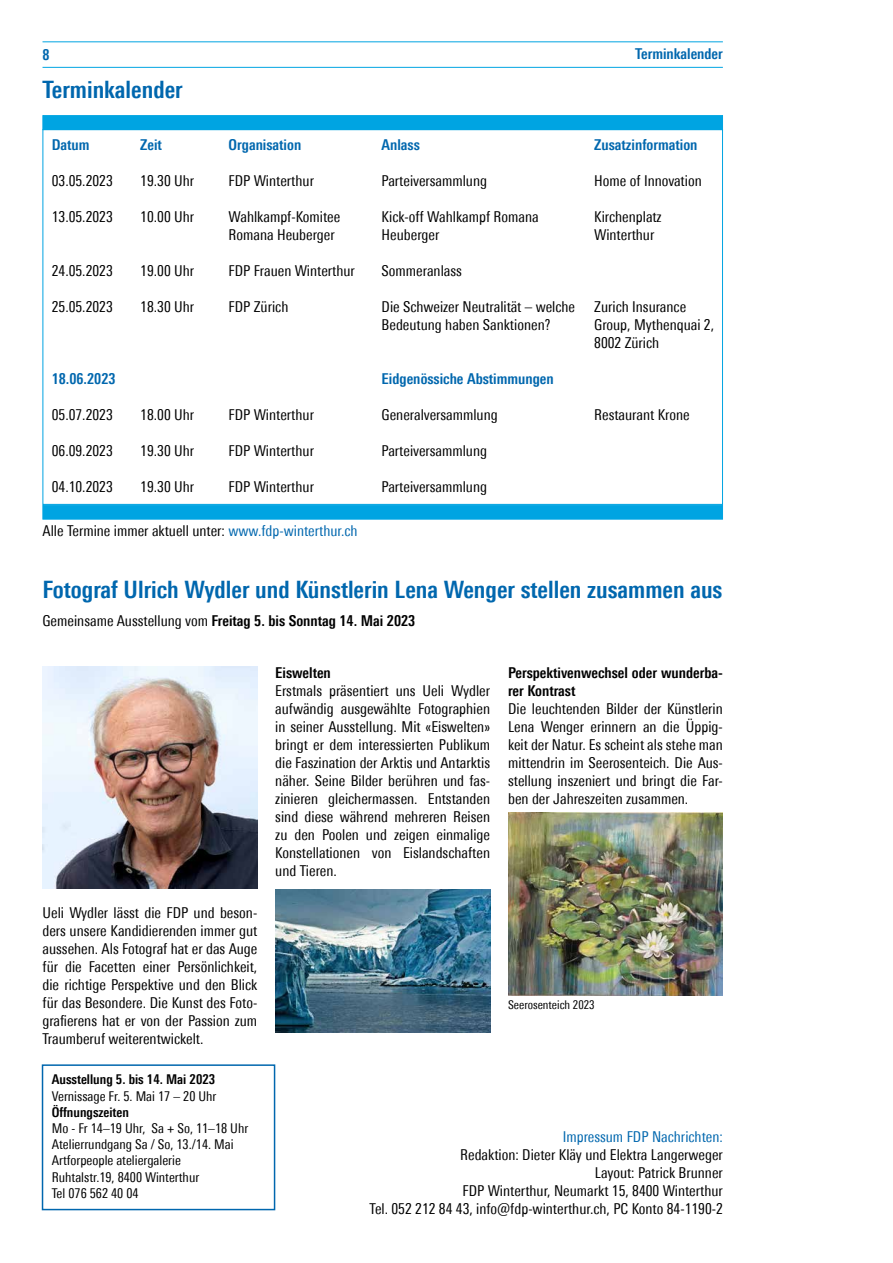
<style>
.page{position:relative;width:893px;height:1263px;background:#fff}
.page>*{position:absolute;margin:0;border:0;box-sizing:border-box;transform-origin:0 0}
.t1{font:700 condensed 24px "Univers Next Pro";color:#0067ae}
.t2{font:condensed 15px/18px "Univers Next Pro";color:#000}
.t3{font:700 condensed 15px/18px "Univers Next Pro";color:#000}
.t4{font:700 condensed 15px "Univers Next Pro";color:#0067ae}
.t5{font:condensed 15px "Univers Next Pro";color:#0067ae}
.t6{font:condensed 13.5px/16.2px "Univers Next Pro";color:#000}
.t7{font:700 condensed 13.5px "Univers Next Pro";color:#000}
.t8{font:condensed 12px "Univers Next Pro";color:#000}
.s1{color:#0067ae}
.s2{font-weight:400}
</style>
<div class="page">
<hr style="left:43px;top:41px;width:680px;height:1px;background:#00a4e2">
<hr style="left:43px;top:67px;width:680px;height:1px;background:#00a4e2">
<div style="left:43px;top:115px;width:680px;height:15px;background:#00a4e2;border:1px solid #00a4e2"></div>
<div style="left:43px;top:505px;width:680px;height:14px;background:#00a4e2;border:1px solid #00a4e2"></div>
<img style="left:43px;top:666px;width:214px;height:223px">
<img style="left:275px;top:890px;width:215px;height:142px">
<img style="left:508px;top:812px;width:215px;height:183px">
<div style="left:42px;top:1064px;width:233px;height:146px;border:2px solid #0067ae"></div>
<p class="t4" style="left:43px;top:46px;width:9px">8</p>
<p class="t4" style="left:635px;top:45px;width:89px">Terminkalender</p>
<h1 class="t1" style="left:43px;top:75px;width:142px">Terminkalender</h1>
<p class="t4" style="left:52px;top:135px;width:39px">Datum</p>
<p class="t2" style="left:52px;top:171px;width:63px">03.05.2023</p>
<p class="t2" style="left:52px;top:207px;width:63px">13.05.2023</p>
<p class="t2" style="left:52px;top:261px;width:63px">24.05.2023</p>
<p class="t2" style="left:52px;top:297px;width:63px">25.05.2023</p>
<p class="t4" style="left:52px;top:369px;width:65px">18.06.2023</p>
<p class="t2" style="left:52px;top:405px;width:63px">05.07.2023</p>
<p class="t2" style="left:52px;top:441px;width:63px">06.09.2023</p>
<p class="t2" style="left:52px;top:477px;width:63px">04.10.2023</p>
<p class="t4" style="left:140px;top:135px;width:23px">Zeit</p>
<p class="t2" style="left:140px;top:171px;width:55px">19.30 Uhr</p>
<p class="t2" style="left:140px;top:207px;width:55px">10.00 Uhr</p>
<p class="t2" style="left:140px;top:261px;width:55px">19.00 Uhr</p>
<p class="t2" style="left:140px;top:297px;width:55px">18.30 Uhr</p>
<p class="t2" style="left:140px;top:405px;width:55px">18.00 Uhr</p>
<p class="t2" style="left:140px;top:441px;width:55px">19.30 Uhr</p>
<p class="t2" style="left:140px;top:477px;width:55px">19.30 Uhr</p>
<p class="t4" style="left:229px;top:135px;width:74px">Organisation</p>
<p class="t2" style="left:229px;top:171px;width:87px">FDP Winterthur</p>
<p class="t2" style="left:229px;top:207px;width:113px">Wahlkampf-Komitee<br>Romana Heuberger</p>
<p class="t2" style="left:229px;top:261px;width:128px">FDP Frauen Winterthur</p>
<p class="t2" style="left:229px;top:297px;width:61px">FDP Zürich</p>
<p class="t2" style="left:229px;top:405px;width:87px">FDP Winterthur</p>
<p class="t2" style="left:229px;top:441px;width:87px">FDP Winterthur</p>
<p class="t2" style="left:229px;top:477px;width:87px">FDP Winterthur</p>
<p class="t2" style="left:43px;top:522px;width:317px">Alle Termine immer aktuell unter: <span class="s1">www.fdp-winterthur.ch</span></p>
<p class="t4" style="left:382px;top:136px;width:40px">Anlass</p>
<p class="t2" style="left:382px;top:172px;width:107px">Parteiversammlung</p>
<p class="t2" style="left:382px;top:208px;width:159px">Kick-off Wahlkampf Romana<br>Heuberger</p>
<p class="t2" style="left:382px;top:262px;width:82px">Sommeranlass</p>
<p class="t2" style="left:382px;top:298px;width:195px">Die Schweizer Neutralität – welche<br>Bedeutung haben Sanktionen?</p>
<p class="t4" style="left:382px;top:370px;width:174px">Eidgenössiche Abstimmungen</p>
<p class="t2" style="left:382px;top:406px;width:118px">Generalversammlung</p>
<p class="t2" style="left:382px;top:442px;width:107px">Parteiversammlung</p>
<p class="t2" style="left:382px;top:478px;width:107px">Parteiversammlung</p>
<p class="t4" style="left:594px;top:136px;width:105px">Zusatzinformation</p>
<p class="t2" style="left:594px;top:172px;width:109px">Home of Innovation</p>
<p class="t2" style="left:594px;top:208px;width:69px">Kirchenplatz<br>Winterthur</p>
<p class="t2" style="left:594px;top:298px;width:121px">Zurich Insurance<br>Group, Mythenquai 2,<br>8002 Zürich</p>
<p class="t2" style="left:594px;top:406px;width:97px">Restaurant Krone</p>
<h1 class="t1" style="left:43px;top:576px;width:681px">Fotograf Ulrich Wydler und Künstlerin Lena Wenger stellen zusammen aus</h1>
<p class="t3" style="left:43px;top:611px;width:374px"><span class="s2">Gemeinsame Ausstellung vom</span> Freitag 5. bis Sonntag 14. Mai 2023</p>
<p class="t2" style="left:43px;top:903px;width:216px;text-align:justify">Ueli Wydler lässt die FDP und beson&shy;ders unsere Kandidierenden immer gut aussehen. Als Fotograf hat er das Auge für die Facetten einer Persönlichkeit, die richtige Perspektive und den Blick für das Besondere. Die Kunst des Foto&shy;grafierens hat er von der Passion zum Traumberuf weiterentwickelt.</p>
<p class="t3" style="left:275px;top:663px;width:57px">Eiswelten</p>
<p class="t2" style="left:275px;top:681px;width:216px;text-align:justify">Erstmals präsentiert uns Ueli Wydler aufwändig ausgewählte Fotographien in seiner Ausstellung. Mit «Eiswelten» bringt er dem interessierten Publikum die Faszination der Arktis und Antarktis näher. Seine Bilder berühren und fas&shy;zinieren gleichermassen. Entstanden sind diese während mehreren Reisen zu den Poolen und zeigen einmalige Konstellationen von Eislandschaften und Tieren.</p>
<p class="t3" style="left:508px;top:663px;width:216px">Perspektivenwechsel oder wunderba&shy;rer Kontrast</p>
<p class="t2" style="left:508px;top:699px;width:216px;text-align:justify">Die leuchtenden Bilder der Künstlerin Lena Wenger erinnern an die Üppig&shy;keit der Natur. Es scheint als stehe man mittendrin im Seerosenteich. Die Aus&shy;stellung inszeniert und bringt die Far&shy;ben der Jahreszeiten zusammen.</p>
<p class="t8" style="left:508px;top:997px;width:88px">Seerosenteich 2023</p>
<p class="t7" style="left:52px;top:1071px;width:165px">Ausstellung 5. bis 14. Mai 2023</p>
<p class="t6" style="left:52px;top:1087px;width:166px">Vernissage Fr. 5. Mai 17 – 20 Uhr</p>
<p class="t7" style="left:52px;top:1104px;width:79px">Öffnungszeiten</p>
<p class="t6" style="left:52px;top:1120px;width:198px">Mo - Fr 14–19 Uhr, Sa + So, 11–18 Uhr<br>Atelierrundgang Sa / So, 13./14. Mai<br>Artforpeople ateliergalerie<br>Ruhtalstr.19, 8400 Winterthur<br>Tel 076 562 40 04</p>
<p class="t5" style="left:563px;top:1128px;width:162px">Impressum FDP Nachrichten:</p>
<p class="t2" style="left:370px;top:1146px;width:355px;text-align:right">Redaktion: Dieter Kläy und Elektra Langerweger<br>Layout: Patrick Brunner<br>FDP Winterthur, Neumarkt 15, 8400 Winterthur<br>Tel. 052 212 84 43, info@fdp-winterthur.ch, PC Konto 84-1190-2</p>
</div>
